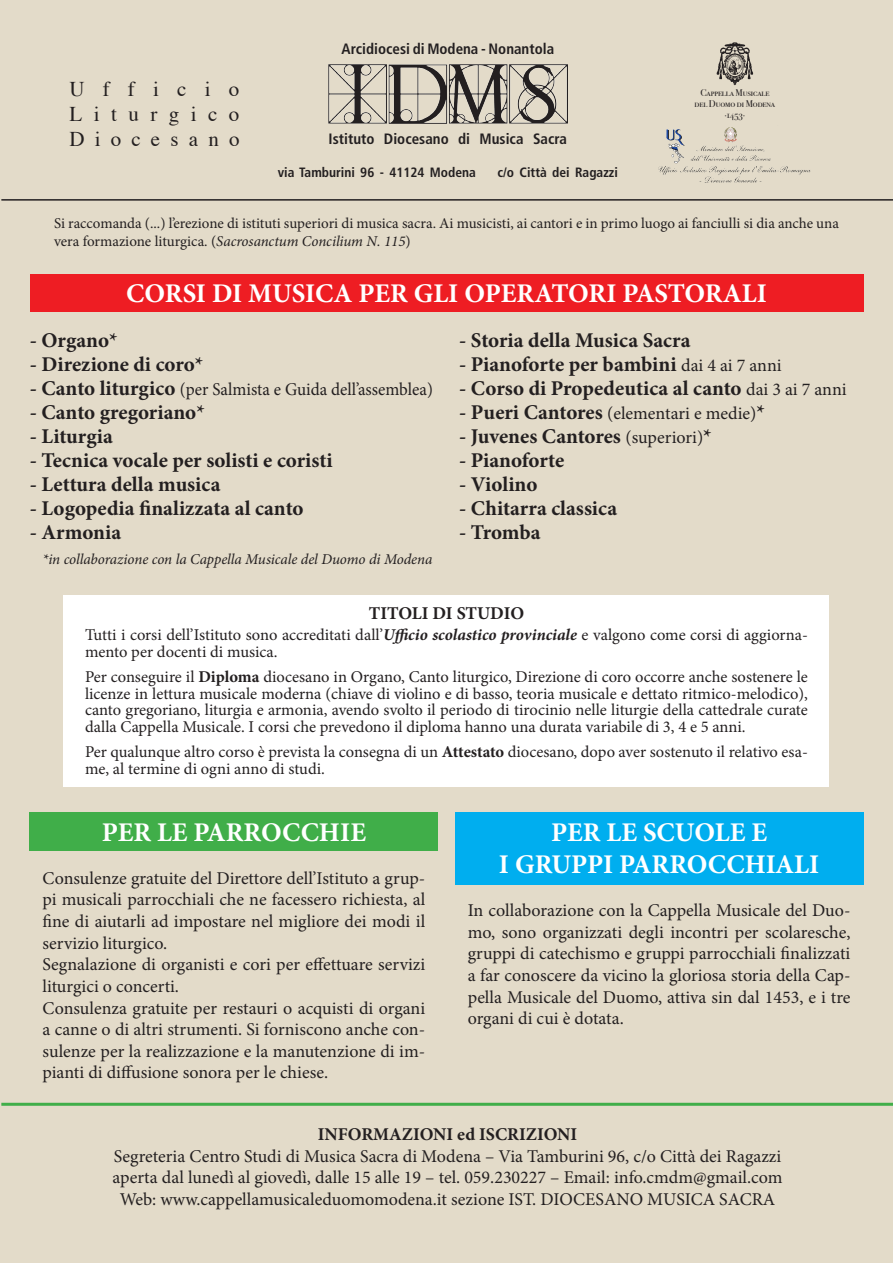
<style>
.page{position:relative;width:893px;height:1263px;background:#e3dbc9}
.page>*{position:absolute;margin:0;border:0;box-sizing:border-box;transform-origin:0 0}
.t1{font:700 27px "Minion Pro";color:#fff}
.t2{font:700 21px "Minion Pro";color:#231f20}
.t3{font:21px "Times";letter-spacing:.55em;color:#231f20}
.t4{font:21px "Times";letter-spacing:.485em;color:#231f20}
.t5{font:21px "Times";letter-spacing:.87em;color:#231f20}
.t6{font:18px/21.6px "Minion Pro";color:#231f20;text-align:justify}
.t7{font:18px "Minion Pro";color:#231f20;scale:.95 1}
.t8{font:700 18px "Minion Pro";color:#231f20}
.t9{font:16.5px/16.5px "Minion Pro";color:#231f20}
.t10{font:15px/18px "Minion Pro";color:#231f20}
.t11{font:700 condensed 15px "Frutiger LT Std";color:#231f20}
.t12{font:italic 15px "Minion Pro";letter-spacing:-.005em;color:#231f20}
.t13{font:700 condensed 13.5px "Frutiger LT Std";color:#231f20}
.t14{font:9.6px "Bodoni Svty Two SCITCTT Book";letter-spacing:-.01em;color:#231f20}
.s1{font-style:italic}
.s2{font-weight:400;font-size:18px}
.s3{font-weight:700;font-size:21px}
.s4{font-weight:700;font-style:italic}
.s5{font-weight:700}
</style>
<div class="page">
<div style="left:64px;top:595px;width:765px;height:192px;background:#fff"></div>
<div style="left:455px;top:812px;width:408px;height:73px;background:#00aeef"></div>
<div style="left:30px;top:812px;width:408px;height:39px;background:#40ae49"></div>
<div style="left:30px;top:274px;width:833px;height:37px;background:#ee1d23"></div>
<img style="left:659px;top:127px;width:152px;height:56px">
<hr style="left:1px;top:199px;width:892px;height:2px;background:#231f20">
<hr style="left:1px;top:1103px;width:892px;height:3px;background:#40ae49">
<img style="left:716px;top:42px;width:38px;height:44px">
<img style="left:329px;top:65px;width:238px;height:59px">
<p class="t5" style="left:69px;top:69px;width:172px">Ufficio</p>
<p class="t3" style="left:69px;top:94px;width:172px">Liturgico</p>
<p class="t4" style="left:69px;top:120px;width:172px">Diocesano</p>
<p class="t11" style="left:342px;top:40px;width:214px">Arcidiocesi di Modena - Nonantola</p>
<p class="t11" style="left:329px;top:130px;width:240px">Istituto Diocesano di Musica Sacra</p>
<p class="t13" style="left:278px;top:164px;width:200px">via Tamburini 96 - 41124 Modena</p>
<p class="t13" style="left:497px;top:164px;width:122px">c/o Città dei Ragazzi</p>
<p class="t14" style="left:700px;top:87px;width:71px">Cappella Musicale</p>
<p class="t14" style="left:694px;top:98px;width:82px">del Duomo di Modena</p>
<p class="t14" style="left:724px;top:109px;width:22px">·1453·</p>
<p class="t10" style="left:54px;top:214px;width:786px">Si raccomanda (...) l’erezione di istituti superiori di musica sacra. Ai musicisti, ai cantori e in primo luogo ai fanciulli si dia anche una vera formazione liturgica. (<span class="s1">Sacrosanctum Concilium N. 115</span>)</p>
<p class="t1" style="left:126px;top:274px;width:642px">CORSI DI MUSICA PER GLI OPERATORI PASTORALI</p>
<p class="t2" style="left:459px;top:325px;width:233px">- Storia della Musica Sacra</p>
<p class="t2" style="left:459px;top:349px;width:324px">- Pianoforte per bambini <span class="s2">dai 4 ai 7 anni</span></p>
<p class="t2" style="left:459px;top:373px;width:389px">- Corso di Propedeutica al canto <span class="s2">dai 3 ai 7 anni</span></p>
<p class="t6" style="left:459px;top:402px;width:307px"><span class="s3">- Pueri Cantores</span> (elementari e medie)<span class="s3">*</span></p>
<p class="t2" style="left:459px;top:421px;width:254px">- Juvenes Cantores <span class="s2">(superiori)</span>*</p>
<p class="t2" style="left:459px;top:445px;width:106px">- Pianoforte</p>
<p class="t2" style="left:459px;top:469px;width:80px">- Violino</p>
<p class="t2" style="left:459px;top:493px;width:159px">- Chitarra classica</p>
<p class="t2" style="left:459px;top:517px;width:83px">- Tromba</p>
<p class="t2" style="left:30px;top:325px;width:89px">- Organo*</p>
<p class="t2" style="left:30px;top:349px;width:175px">- Direzione di coro*</p>
<p class="t7" style="left:30px;top:377px;width:426px"><span class="s3">- Canto liturgico</span> (per Salmista e Guida dell’assemblea)</p>
<p class="t2" style="left:30px;top:397px;width:177px">- Canto gregoriano*</p>
<p class="t2" style="left:30px;top:421px;width:85px">- Liturgia</p>
<p class="t2" style="left:30px;top:445px;width:304px">- Tecnica vocale per solisti e coristi</p>
<p class="t2" style="left:30px;top:469px;width:192px">- Lettura della musica</p>
<p class="t2" style="left:30px;top:493px;width:275px">- Logopedia finalizzata al canto</p>
<p class="t2" style="left:30px;top:517px;width:93px">- Armonia</p>
<p class="t12" style="left:43px;top:549px;width:391px">*in collaborazione con la Cappella Musicale del Duomo di Modena</p>
<p class="t8" style="left:369px;top:601px;width:157px">TITOLI DI STUDIO</p>
<p class="t9" style="left:85px;top:627px;width:724px">Tutti i corsi dell’Istituto sono accreditati dall’<span class="s4">Ufficio scolastico provinciale</span> e valgono come corsi di aggiorna&shy;mento per docenti di musica.</p>
<p class="t9" style="left:85px;top:669px;width:724px;text-align:justify">Per conseguire il <span class="s5">Diploma</span> diocesano in Organo, Canto liturgico, Direzione di coro occorre anche sostenere le licenze in lettura musicale moderna (chiave di violino e di basso, teoria musicale e dettato ritmico-melodico), canto gregoriano, liturgia e armonia, avendo svolto il periodo di tirocinio nelle liturgie della cattedrale curate dalla Cappella Musicale. I corsi che prevedono il diploma hanno una durata variabile di 3, 4 e 5 anni.</p>
<p class="t9" style="left:85px;top:744px;width:724px">Per qualunque altro corso è prevista la consegna di un <span class="s5">Attestato</span> diocesano, dopo aver sostenuto il relativo esa&shy;me, al termine di ogni anno di studi.</p>
<p class="t1" style="left:102px;top:813px;width:266px">PER LE PARROCCHIE</p>
<p class="t6" style="left:43px;top:867px;width:384px">Consulenze gratuite del Direttore dell’Istituto a grup&shy;pi musicali parrocchiali che ne facessero richiesta, al fine di aiutarli ad impostare nel migliore dei modi il servizio liturgico.</p>
<p class="t6" style="left:43px;top:954px;width:384px">Segnalazione di organisti e cori per effettuare servizi liturgici o concerti.</p>
<p class="t6" style="left:43px;top:997px;width:384px">Consulenza gratuite per restauri o acquisti di organi a canne o di altri strumenti. Si forniscono anche con&shy;sulenze per la realizzazione e la manutenzione di im&shy;pianti di diffusione sonora per le chiese.</p>
<p class="t1" style="left:551px;top:813px;width:217px">PER LE SCUOLE E</p>
<p class="t1" style="left:499px;top:845px;width:322px">I GRUPPI PARROCCHIALI</p>
<p class="t6" style="left:468px;top:900px;width:384px">In collaborazione con la Cappella Musicale del Duo&shy;mo, sono organizzati degli incontri per scolaresche, gruppi di catechismo e gruppi parrocchiali finalizzati a far conoscere da vicino la gloriosa storia della Cap&shy;pella Musicale del Duomo, attiva sin dal 1453, e i tre organi di cui è dotata.</p>
<p class="t8" style="left:318px;top:1121px;width:261px">INFORMAZIONI ed ISCRIZIONI</p>
<p class="t6" style="left:114px;top:1145px;width:669px">Segreteria Centro Studi di Musica Sacra di Modena – Via Tamburini 96, c/o Città dei Ragazzi</p>
<p class="t6" style="left:113px;top:1167px;width:671px">aperta dal lunedì al giovedì, dalle 15 alle 19 – tel. 059.230227 – Email: info.cmdm@gmail.com</p>
<p class="t6" style="left:120px;top:1188px;width:657px">Web: www.cappellamusicaleduomomodena.it sezione IST. DIOCESANO MUSICA SACRA</p>
</div>
